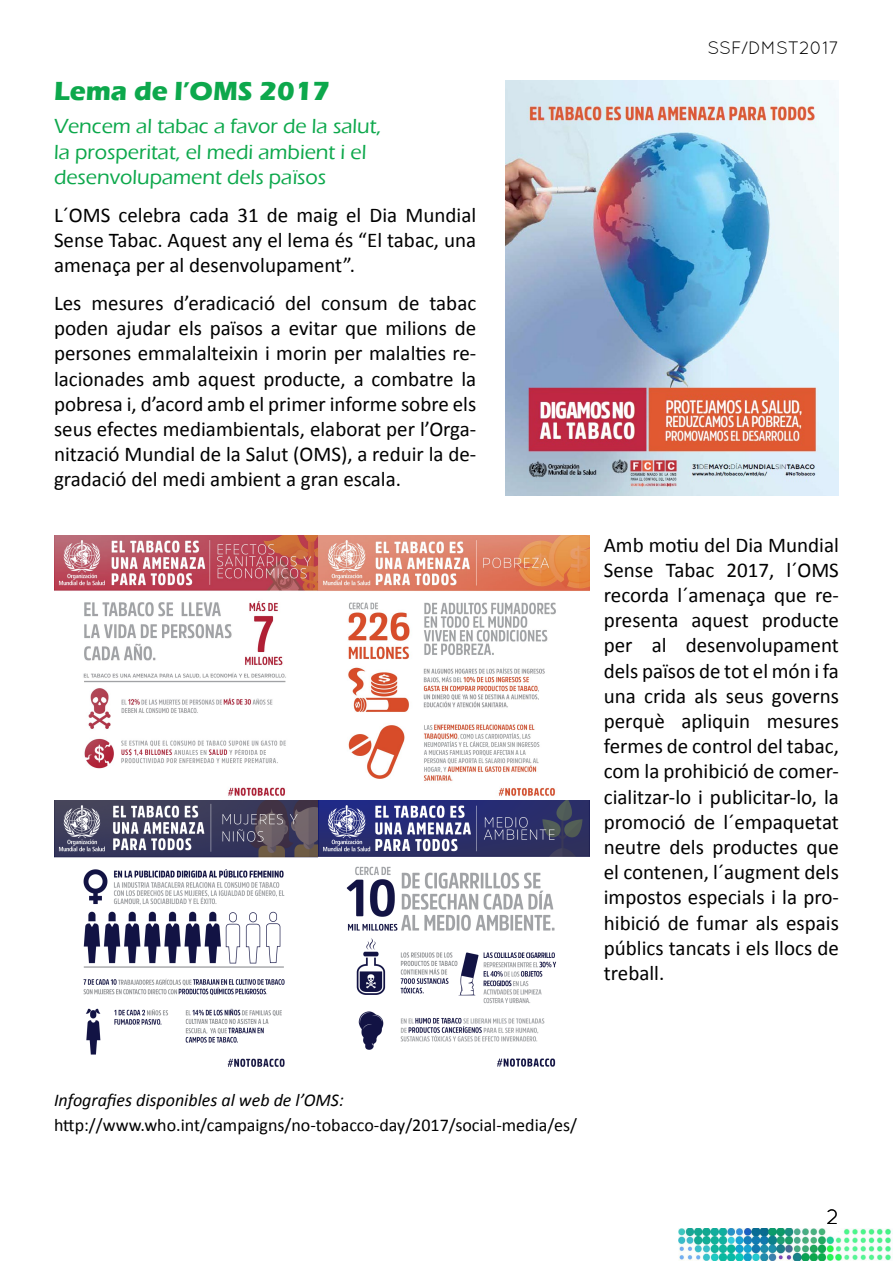
<style>
.page{position:relative;width:893px;height:1263px;background:#fff}
.page>*{position:absolute;margin:0;border:0;box-sizing:border-box;transform-origin:0 0}
.t1{font:700 27px "Eras ITC";color:#0da84c}
.t2{font:21px/25.2px "Calibri";color:#000;text-align:justify}
.t3{font:500 21px/25.2px "Eras ITC";color:#0da84c}
.t4{font:21px "Quicksand";color:#000}
.t5{font:18px "Calibri";color:#000}
.t6{font:italic 18px "Calibri";color:#000}
.t7{font:18px "Quicksand";letter-spacing:-.005em;color:#000}
</style>
<div class="page">
<img style="left:678px;top:1229px;width:215px;height:32px">
<img style="left:506px;top:81px;width:333px;height:415px">
<img style="left:54px;top:536px;width:535px;height:531px">
<p class="t1" style="left:54px;top:75px;width:277px">Lema de l’OMS 2017</p>
<p class="t3" style="left:54px;top:114px;width:329px">Vencem al tabac a favor de la salut, la prosperitat, el medi ambient i el desenvolupament dels països</p>
<p class="t2" style="left:54px;top:202px;width:424px">L´OMS celebra cada 31 de maig el Dia Mundial Sense Tabac. Aquest any el lema és “El tabac, una amenaça per al desenvolupament”.</p>
<p class="t2" style="left:54px;top:291px;width:424px">Les mesures d’eradicació del consum de tabac poden ajudar els països a evitar que milions de persones emmalalteixin i morin per malalties re&shy;lacionades amb aquest producte, a combatre la pobresa i, d’acord amb el primer informe sobre els seus efectes mediambientals, elaborat per l’Orga&shy;nització Mundial de la Salut (OMS), a reduir la de&shy;gradació del medi ambient a gran escala.</p>
<p class="t7" style="left:707px;top:37px;width:133px">SSF/DMST2017</p>
<p class="t2" style="left:604px;top:532px;width:237px">Amb motiu del Dia Mundial Sense Tabac 2017, l´OMS recorda l´amenaça que re&shy;presenta aquest producte per al desenvolupament dels països de tot el món i fa una crida als seus governs perquè apliquin mesures fermes de control del tabac, com la prohibició de comer&shy;cialitzar-lo i publicitar-lo, la promoció de l´empaquetat neutre dels productes que el contenen, l´augment dels impostos especials i la pro&shy;hibició de fumar als espais públics tancats i els llocs de treball.</p>
<p class="t6" style="left:54px;top:1088px;width:291px">Infografies disponibles al web de l’OMS:</p>
<p class="t5" style="left:54px;top:1114px;width:525px">http://www.who.int/campaigns/no-tobacco-day/2017/social-media/es/</p>
<p class="t4" style="left:827px;top:1204px;width:14px">2</p>
</div>
